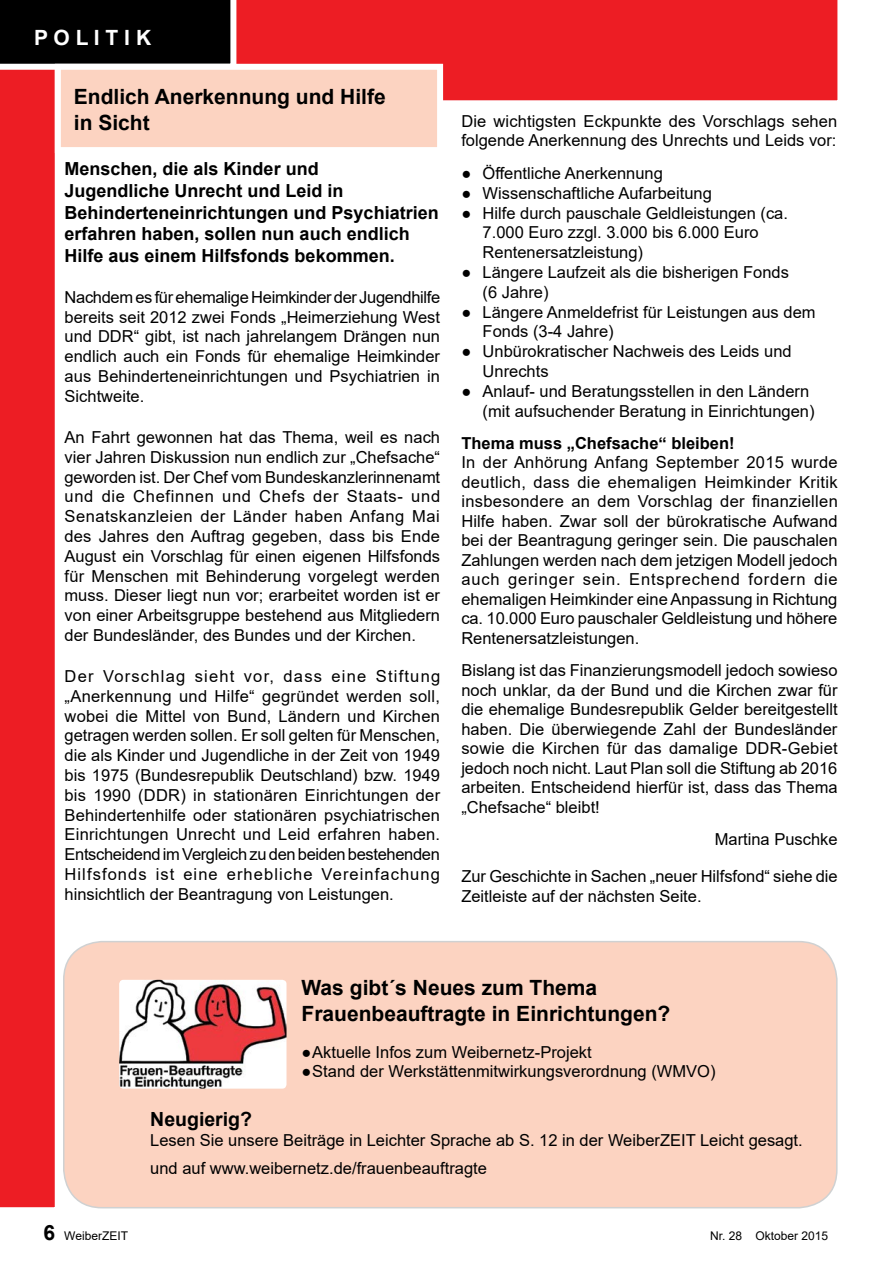
<style>
.page{position:relative;width:893px;height:1263px;background:#fff}
.page>*{position:absolute;margin:0;border:0;box-sizing:border-box;transform-origin:0 0}
.t1{font:700 21px/25.2px "Arial";color:#000}
.t2{font:700 21px "Arial";color:#fff}
.t3{font:700 19.5px "Arial";color:#000}
.t4{font:700 18px/21.6px "Arial";color:#000}
.t5{font:16.5px/19.8px "Arial";color:#000}
.t6{font:700 16.5px "Arial";color:#000}
.t7{font:12px "Arial";color:#000}
</style>
<div class="page">
<div style="left:236px;top:0;width:602px;height:101px;background:#ed1d24"></div>
<svg style="left:0;top:70px;width:64px;height:1138px;background:#ef3b41"></svg>
<div style="left:0;top:0;width:231px;height:70px;background:#000"></div>
<div style="left:55px;top:64px;width:388px;height:89px;background:#fcd3c1;border:6px solid #fff"></div>
<div style="left:64px;top:941px;width:773px;height:267px;background:#fcd3c1;border-radius:38px"></div>
<div style="left:63px;top:941px;width:775px;height:267px;border:2px solid #cfd1d2;border-radius:38px"></div>
<img style="left:119px;top:980px;width:167px;height:109px">
<p class="t2" style="left:34px;top:23px;width:119px">P O L I T I K</p>
<p class="t1" style="left:74px;top:85px;width:313px">Endlich Anerkennung und Hilfe in Sicht</p>
<p class="t4" style="left:65px;top:158px;width:376px">Menschen, die als Kinder und<br>Jugendliche Unrecht und Leid in Behinderteneinrichtungen und Psychiatrien erfahren haben, sollen nun auch endlich Hilfe aus einem Hilfsfonds bekommen.</p>
<p class="t5" style="left:65px;top:287px;width:377px;text-align:justify">Nachdem es für ehemalige Heimkinder der Jugendhilfe bereits seit 2012 zwei Fonds „Heimerziehung West und DDR“ gibt, ist nach jahrelangem Drängen nun endlich auch ein Fonds für ehemalige Heimkinder aus Behinderteneinrichtungen und Psychiatrien in Sichtweite.</p>
<p class="t5" style="left:65px;top:427px;width:377px;text-align:justify">An Fahrt gewonnen hat das Thema, weil es nach vier Jahren Diskussion nun endlich zur „Chefsache“ geworden ist. Der Chef vom Bundeskanzlerinnenamt und die Chefinnen und Chefs der Staats- und Senatskanzleien der Länder haben Anfang Mai des Jahres den Auftrag gegeben, dass bis Ende August ein Vorschlag für einen eigenen Hilfsfonds für Menschen mit Behinderung vorgelegt werden muss. Dieser liegt nun vor; erarbeitet worden ist er von einer Arbeitsgruppe bestehend aus Mitgliedern der Bundesländer, des Bundes und der Kirchen.</p>
<p class="t5" style="left:65px;top:666px;width:377px;text-align:justify">Der Vorschlag sieht vor, dass eine Stiftung „Anerkennung und Hilfe“ gegründet werden soll, wobei die Mittel von Bund, Ländern und Kirchen getragen werden sollen. Er soll gelten für Menschen, die als Kinder und Jugendliche in der Zeit von 1949 bis 1975 (Bundesrepublik Deutschland) bzw. 1949 bis 1990 (DDR) in stationären Einrichtungen der Behindertenhilfe oder stationären psychiatrischen Einrichtungen Unrecht und Leid erfahren haben.<br>Entscheidend im Vergleich zu den beiden bestehenden Hilfsfonds ist eine erhebliche Vereinfachung hinsichtlich der Beantragung von Leistungen.</p>
<p class="t5" style="left:461px;top:111px;width:378px">Die wichtigsten Eckpunkte des Vorschlags sehen folgende Anerkennung des Unrechts und Leids vor:</p>
<p class="t5" style="left:461px;top:163px;width:203px">● Öffentliche Anerkennung</p>
<p class="t5" style="left:461px;top:183px;width:252px">● Wissenschaftliche Aufarbeitung</p>
<p class="t5" style="left:483px;top:203px;width:307px;text-indent:-21px">● Hilfe durch pauschale Geldleistungen (ca.<br>7.000 Euro zzgl. 3.000 bis 6.000 Euro<br>Rentenersatzleistung)</p>
<p class="t5" style="left:483px;top:262px;width:308px;text-indent:-21px">● Längere Laufzeit als die bisherigen Fonds (6 Jahre)</p>
<p class="t5" style="left:483px;top:302px;width:334px;text-indent:-21px">● Längere Anmeldefrist für Leistungen aus dem<br>Fonds (3-4 Jahre)</p>
<p class="t5" style="left:483px;top:341px;width:311px;text-indent:-21px">● Unbürokratischer Nachweis des Leids und<br>Unrechts</p>
<p class="t5" style="left:483px;top:381px;width:333px;text-indent:-21px">● Anlauf- und Beratungsstellen in den Ländern (mit aufsuchender Beratung in Einrichtungen)</p>
<p class="t6" style="left:461px;top:431px;width:275px">Thema muss „Chefsache“ bleiben!</p>
<p class="t5" style="left:461px;top:453px;width:378px;text-align:justify">In der Anhörung Anfang September 2015 wurde deutlich, dass die ehemaligen Heimkinder Kritik insbesondere an dem Vorschlag der finanziellen Hilfe haben. Zwar soll der bürokratische Aufwand bei der Beantragung geringer sein. Die pauschalen Zahlungen werden nach dem jetzigen Modell jedoch auch geringer sein. Entsprechend fordern die ehemaligen Heimkinder eine Anpassung in Richtung ca. 10.000 Euro pauschaler Geldleistung und höhere Rentenersatzleistungen.</p>
<p class="t5" style="left:461px;top:660px;width:378px;text-align:justify">Bislang ist das Finanzierungsmodell jedoch sowieso noch unklar, da der Bund und die Kirchen zwar für die ehemalige Bundesrepublik Gelder bereitgestellt haben. Die überwiegende Zahl der Bundesländer sowie die Kirchen für das damalige DDR-Gebiet jedoch noch nicht. Laut Plan soll die Stiftung ab 2016 arbeiten. Entscheidend hierfür ist, dass das Thema „Chefsache“ bleibt!</p>
<p class="t5" style="left:715px;top:829px;width:124px">Martina Puschke</p>
<p class="t5" style="left:461px;top:866px;width:378px">Zur Geschichte in Sachen „neuer Hilfsfond“ siehe die<br>Zeitleiste auf der nächsten Seite.</p>
<p class="t1" style="left:302px;top:976px;width:370px">Was gibt´s Neues zum Thema<br>Frauenbeauftragte in Einrichtungen?</p>
<p class="t5" style="left:302px;top:1042px;width:292px">●Aktuelle Infos zum Weibernetz-Projekt</p>
<p class="t5" style="left:302px;top:1061px;width:415px">●Stand der Werkstättenmitwirkungsverordnung (WMVO)</p>
<p class="t3" style="left:150px;top:1105px;width:103px">Neugierig?</p>
<p class="t5" style="left:150px;top:1126px;width:654px;line-height:28.3px">Lesen Sie unsere Beiträge in Leichter Sprache ab S. 12 in der WeiberZEIT Leicht gesagt. und auf www.weibernetz.de/frauenbeauftragte</p>
<p class="t1" style="left:44px;top:1220px;width:13px">6</p>
<p class="t7" style="left:64px;top:1227px;width:65px">WeiberZEIT</p>
<p class="t7" style="left:710px;top:1227px;width:120px">Nr. 28 Oktober 2015</p>
</div>
